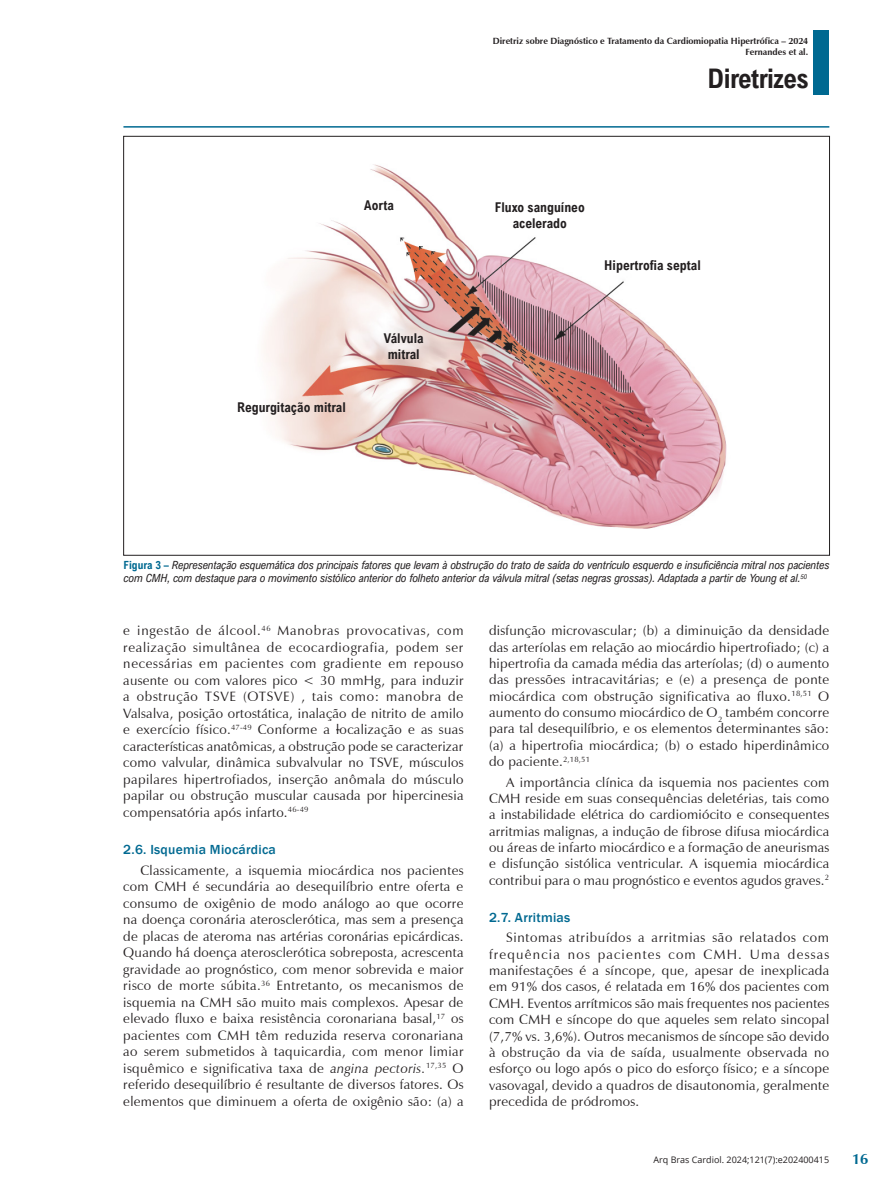
<style>
.page{position:relative;width:893px;height:1191px;background:#fff}
.page>*{position:absolute;margin:0;border:0;box-sizing:border-box;transform-origin:0 0}
.t1{font:700 27px "Arial Nova Cond";letter-spacing:-.02em;color:#231f20}
.t2{font:700 15px "Zapf Humanist 601 BT";color:#006991}
._01-TEXTO_BASICO{font:13.5px/16.5px "Zapf Humanist 601 BT";letter-spacing:.02em;color:#231f20;text-align:justify}
.t3{font:700 13.5px/16.2px "Arial Nova Cond";color:#231f20;text-align:center}
._03_-_SUBTITULO_PRINCIPAL_MATERIA{font:500 13.5px "Franklin Gothic";letter-spacing:.02em;color:#006991}
._05_LEGENDA_TABELA{font:italic 11.25px/13.5px "Arial Nova Cond";letter-spacing:-.01em;color:#231f20}
.t4{font:700 9px/10.8px "Zapf Humanist 601 BT";color:#231f20;text-align:right}
.t5{font:9px "Open Sans";color:#231f20}
.s1{font-weight:700;font-style:normal;color:#006991}
.s2{font-style:italic}
</style>
<div class="page">
<hr style="left:123px;top:126px;width:706px;height:2px;background:#006991">
<div style="left:813px;top:30px;width:16px;height:64px;background:#006991"></div>
<img style="left:264px;top:164px;width:463px;height:365px">
<p class="t4" style="left:493px;top:36px;width:317px">Diretriz sobre Diagnóstico e Tratamento da Cardiomiopatia Hipertrófica – 2024<br>Fernandes et al.</p>
<h1 class="t1" style="left:708px;top:61px;width:102px">Diretrizes</h1>
<p class="t3" style="left:364px;top:197px;width:31px">Aorta</p>
<p class="t3" style="left:495px;top:199px;width:91px">Fluxo sanguíneo acelerado</p>
<p class="t3" style="left:604px;top:257px;width:98px">Hipertrofia septal</p>
<p class="t3" style="left:237px;top:399px;width:110px">Regurgitação mitral</p>
<p class="t3" style="left:384px;top:329px;width:41px">Válvula</p>
<p class="t3" style="left:388px;top:346px;width:33px">mitral</p>
<p class="_05_LEGENDA_TABELA" style="left:124px;top:558px;width:707px"><span class="s1">Figura 3 –</span> Representação esquemática dos principais fatores que levam à obstrução do trato de saída do ventrículo esquerdo e insuficiência mitral nos pacientes com CMH, com destaque para o movimento sistólico anterior do folheto anterior da válvula mitral (setas negras grossas). Adaptada a partir de Young et al.<sup>50</sup></p>
<p class="_01-TEXTO_BASICO" style="left:123px;top:622px;width:342px">e ingestão de álcool.<sup>46</sup> Manobras provocativas, com realização simultânea de ecocardiografia, podem ser necessárias em pacientes com gradiente em repouso ausente ou com valores pico &lt; 30 mmHg, para induzir a obstrução TSVE (OTSVE) , tais como: manobra de Valsalva, posição ortostática, inalação de nitrito de amilo e exercício físico.<sup>47-49</sup> Conforme a localização e as suas características anatômicas, a obstrução pode se caracterizar como valvular, dinâmica subvalvular no TSVE, músculos papilares hipertrofiados, inserção anômala do músculo papilar ou obstrução muscular causada por hipercinesia compensatória após infarto.<sup>46-49</sup></p>
<p class="_03_-_SUBTITULO_PRINCIPAL_MATERIA" style="left:123px;top:841px;width:154px">2.6. Isquemia Miocárdica</p>
<p class="_01-TEXTO_BASICO" style="left:123px;top:862px;width:342px;text-indent:17px">Classicamente, a isquemia miocárdica nos pacientes com CMH é secundária ao desequilíbrio entre oferta e consumo de oxigênio de modo análogo ao que ocorre na doença coronária aterosclerótica, mas sem a presença de placas de ateroma nas artérias coronárias epicárdicas.<br>Quando há doença aterosclerótica sobreposta, acrescenta gravidade ao prognóstico, com menor sobrevida e maior risco de morte súbita.<sup>36</sup> Entretanto, os mecanismos de isquemia na CMH são muito mais complexos. Apesar de elevado fluxo e baixa resistência coronariana basal,<sup>17</sup> os pacientes com CMH têm reduzida reserva coronariana ao serem submetidos à taquicardia, com menor limiar isquêmico e significativa taxa de <span class="s2">angina pectoris.</span><sup>17,35</sup> O referido desequilíbrio é resultante de diversos fatores. Os elementos que diminuem a oferta de oxigênio são: (a) a</p>
<p class="_01-TEXTO_BASICO" style="left:489px;top:622px;width:342px">disfunção microvascular; (b) a diminuição da densidade das arteríolas em relação ao miocárdio hipertrofiado; (c) a hipertrofia da camada média das arteríolas; (d) o aumento das pressões intracavitárias; e (e) a presença de ponte miocárdica com obstrução significativa ao fluxo.<sup>18,51</sup> O aumento do consumo miocárdico de O<sub>2</sub> também concorre para tal desequilíbrio, e os elementos determinantes são: (a) a hipertrofia miocárdica; (b) o estado hiperdinâmico do paciente.<sup>2,18,51</sup></p>
<p class="_01-TEXTO_BASICO" style="left:489px;top:774px;width:342px;text-indent:17px">A importância clínica da isquemia nos pacientes com CMH reside em suas consequências deletérias, tais como a instabilidade elétrica do cardiomiócito e consequentes arritmias malignas, a indução de fibrose difusa miocárdica ou áreas de infarto miocárdico e a formação de aneurismas e disfunção sistólica ventricular. A isquemia miocárdica contribui para o mau prognóstico e eventos agudos graves.<sup>2</sup></p>
<p class="_03_-_SUBTITULO_PRINCIPAL_MATERIA" style="left:489px;top:909px;width:83px">2.7. Arritmias</p>
<p class="_01-TEXTO_BASICO" style="left:489px;top:929px;width:342px;text-indent:17px">Sintomas atribuídos a arritmias são relatados com frequência nos pacientes com CMH. Uma dessas manifestações é a síncope, que, apesar de inexplicada em 91% dos casos, é relatada em 16% dos pacientes com CMH. Eventos arrítmicos são mais frequentes nos pacientes com CMH e síncope do que aqueles sem relato sincopal (7,7% vs. 3,6%). Outros mecanismos de síncope são devido à obstrução da via de saída, usualmente observada no esforço ou logo após o pico do esforço físico; e a síncope vasovagal, devido a quadros de disautonomia, geralmente precedida de pródromos.</p>
<p class="t5" style="left:654px;top:1153px;width:177px">Arq Bras Cardiol. 2024;121(7):e202400415</p>
<p class="t2" style="left:852px;top:1149px;width:18px">16</p>
</div>
